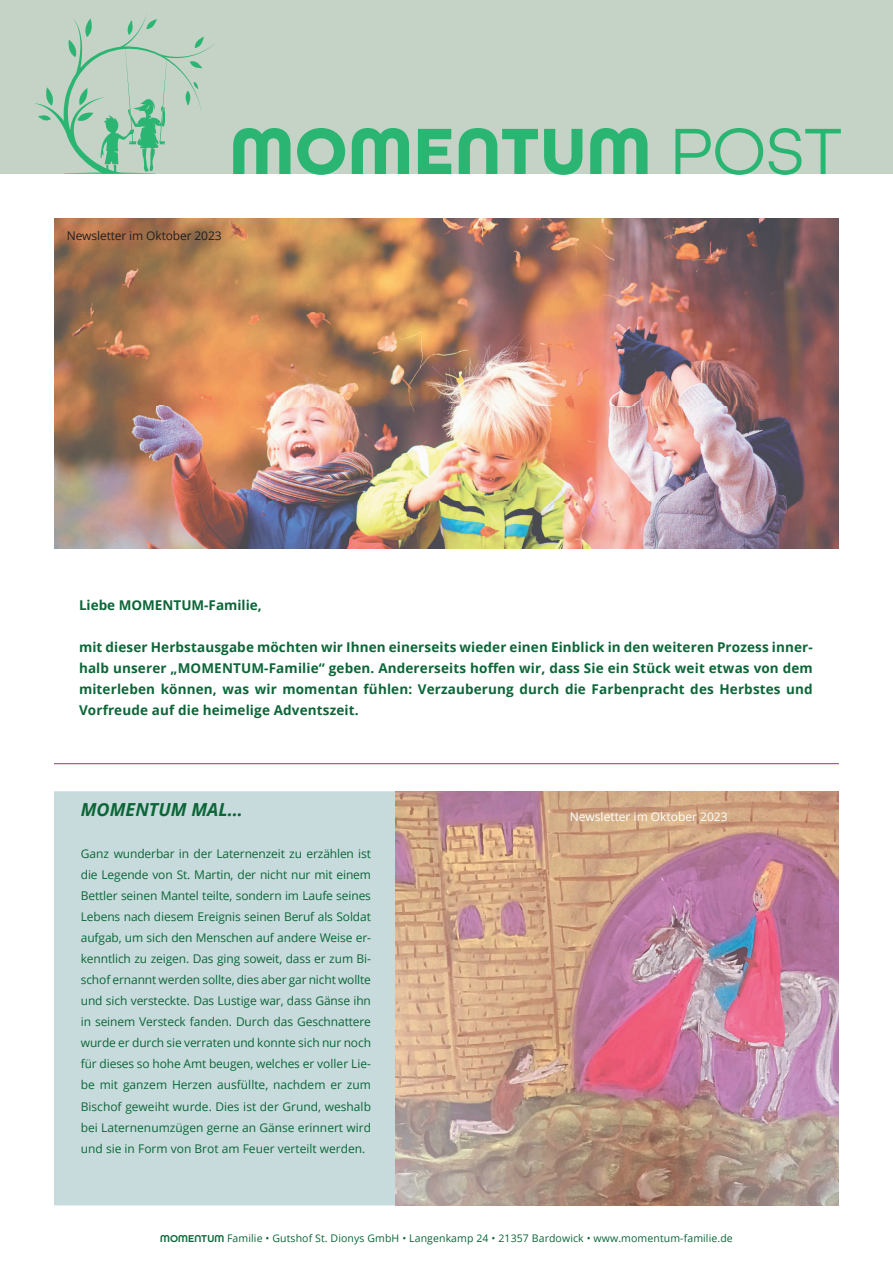
<style>
.page{position:relative;width:893px;height:1263px;background:#fff}
.page>*{position:absolute;margin:0;border:0;box-sizing:border-box;transform-origin:0 0}
.t1{font:700 69px "All Round Gothic";letter-spacing:.01em;color:#2bb572}
.t2{font:italic 700 18px "Open Sans";color:#0c6638}
.t3{font:700 13.5px/21px "Open Sans";letter-spacing:.01em;color:#0c6638;text-align:justify}
.t4{font:12px/21px "Open Sans";color:#0c6638;text-align:justify}
.t5{font:12px "Open Sans";color:#fff}
.t6{font:12px "Open Sans";letter-spacing:-.01em;color:#231f20}
.t7{font:10.5px "Open Sans";letter-spacing:.01em;color:#0c6638}
.s1{font-weight:400}
.s2{font-family:"All Round Gothic";font-weight:600}
</style>
<div class="page">
<div style="left:54px;top:791px;width:341px;height:414px;background:#c8dbdc"></div>
<hr style="left:54px;top:763px;width:785px;height:1px;background:#7e3e98">
<img style="left:395px;top:791px;width:444px;height:414px">
<img style="left:54px;top:218px;width:785px;height:331px">
<div style="left:0;top:0;width:893px;height:174px;background:#c5d2c6"></div>
<svg style="left:34px;top:14px;width:180px;height:160px"></svg>
<h1 class="t1" style="left:230px;top:110px;width:615px">MOMENTUM <span class="s1">POST</span></h1>
<p class="t6" style="left:67px;top:227px;width:156px">Newsletter im Oktober 2023</p>
<p class="t3" style="left:79px;top:594px;width:184px">Liebe MOMENTUM-Familie,</p>
<p class="t3" style="left:79px;top:636px;width:735px">mit dieser Herbstausgabe möchten wir Ihnen einerseits wieder einen Einblick in den weiteren Prozess inner&shy;halb unserer „MOMENTUM-Familie“ geben. Andererseits hoffen wir, dass Sie ein Stück weit etwas von dem miterleben können, was wir momentan fühlen: Verzauberung durch die Farbenpracht des Herbstes und Vorfreude auf die heimelige Adventszeit.</p>
<h2 class="t2" style="left:81px;top:797px;width:164px">MOMENTUM MAL…</h2>
<p class="t4" style="left:81px;top:843px;width:292px">Ganz wunderbar in der Laternenzeit zu erzählen ist die Legende von St. Martin, der nicht nur mit einem Bettler seinen Mantel teilte, sondern im Laufe seines Lebens nach diesem Ereignis seinen Beruf als Soldat aufgab, um sich den Menschen auf andere Weise er&shy;kenntlich zu zeigen. Das ging soweit, dass er zum Bi&shy;schof ernannt werden sollte, dies aber gar nicht wollte und sich versteckte. Das Lustige war, dass Gänse ihn in seinem Versteck fanden. Durch das Geschnattere wurde er durch sie verraten und konnte sich nur noch für dieses so hohe Amt beugen, welches er voller Lie&shy;be mit ganzem Herzen ausfüllte, nachdem er zum Bischof geweiht wurde. Dies ist der Grund, weshalb bei Laternenumzügen gerne an Gänse erinnert wird und sie in Form von Brot am Feuer verteilt werden.</p>
<p class="t5" style="left:570px;top:809px;width:159px">Newsletter im Oktober 2023</p>
<p class="t7" style="left:160px;top:1231px;width:574px"><span class="s2">MOMENTUM</span> Familie • Gutshof St. Dionys GmbH • Langenkamp 24 • 21357 Bardowick • www.momentum-familie.de</p>
</div>
